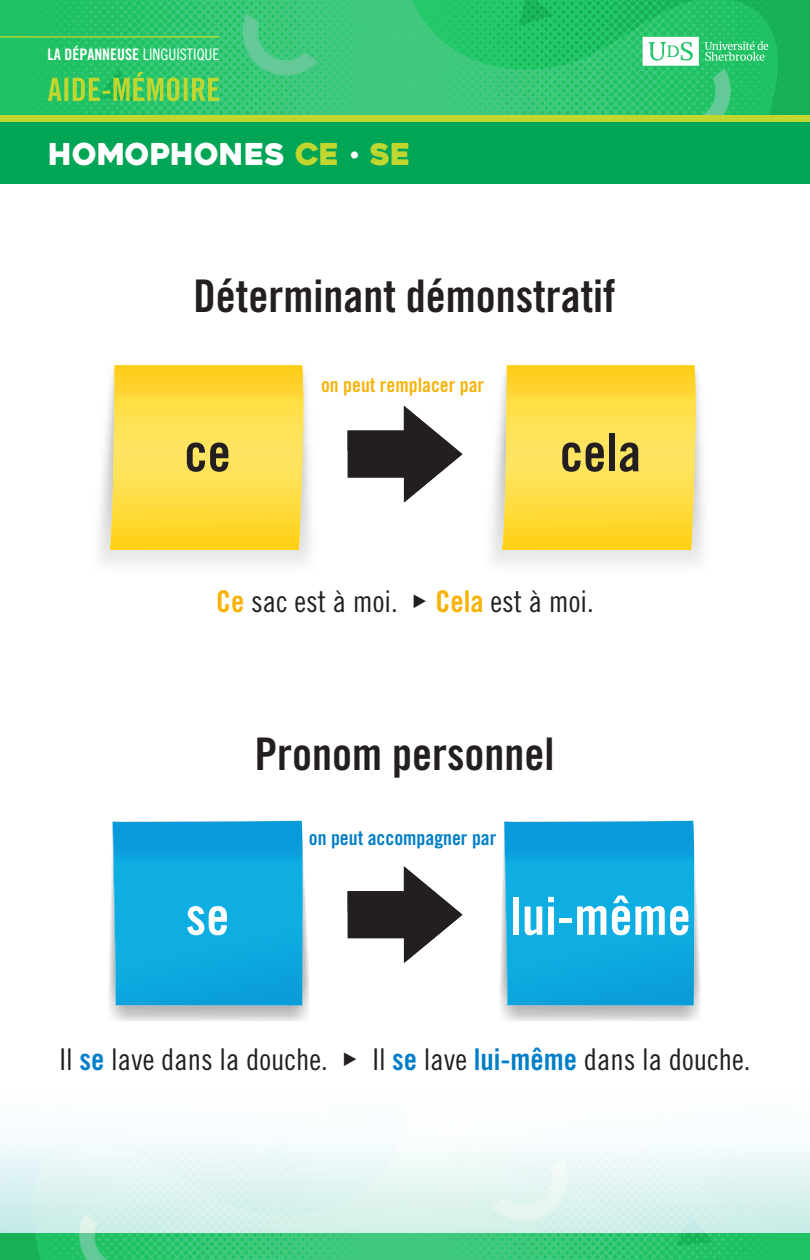
<style>
.page{position:relative;width:810px;height:1260px;background:#fff}
.page>*{position:absolute;margin:0;border:0;box-sizing:border-box;transform-origin:0 0}
.t1{font:52.5px "Trade Gothic Bold Cond Twenty";color:#fff}
.t2{font:52.5px "Trade Gothic Bold Cond Twenty";color:#231f20}
.t3{font:45px "Trade Gothic Bold Cond Twenty";color:#231f20}
.t4{font:30px "Trade Gothic Cond Eighteen";color:#231f20}
.t5{font:30px "Heavitas";color:#fff}
.t6{font:20px "Trade Gothic Bold Cond Twenty";color:#007fc6}
.t7{font:20px "Trade Gothic Bold Cond Twenty";color:#f7b30a}
.t8{font:16px "Trade Gothic Bold Cond Twenty";color:#fff}
.s1{font-family:"Trade Gothic Cond Eighteen"}
.s2{color:#c1d72f}
.s3{font-family:"Futura";font-weight:700}
.s4{font-family:"Trade Gothic Bold Cond Twenty";color:#f7b30a}
.s5{font-family:"Flama"}
.s6{font-family:"Trade Gothic Bold Cond Twenty";color:#007fc6}
</style>
<div class="page">
<svg style="left:0;top:1137px;width:810px;height:96px"></svg>
<svg style="left:0;top:1233px;width:810px;height:27px;background:#30c471"></svg>
<img style="left:99px;top:390px;width:249px;height:174px">
<img style="left:110px;top:365px;width:193px;height:185px">
<img style="left:502px;top:365px;width:194px;height:185px">
<svg style="left:0;top:0;width:810px;height:114px;background:#2ec46f"></svg>
<hr style="left:0;top:36px;width:219px;height:2px;background:#c1d72f">
<div style="left:0;top:115px;width:810px;height:7px;background:#c1d72f"></div>
<div style="left:0;top:122px;width:810px;height:62px;background:#00a556"></div>
<svg style="left:48px;top:72px;width:171px;height:29px;background:#65ca51"></svg>
<svg style="left:348px;top:406px;width:114px;height:97px"></svg>
<svg style="left:348px;top:866px;width:114px;height:97px"></svg>
<img style="left:108px;top:820px;width:201px;height:201px">
<img style="left:113px;top:821px;width:190px;height:185px">
<img style="left:499px;top:820px;width:202px;height:201px">
<img style="left:504px;top:821px;width:191px;height:185px">
<svg style="left:705px;top:41px;width:63px;height:20px"></svg>
<svg style="left:643px;top:37px;width:56px;height:29px"></svg>
<p class="t8" style="left:48px;top:45px;width:173px">LA DÉPANNEUSE <span class="s1">LINGUISTIQUE</span></p>
<p class="t5" style="left:48px;top:136px;width:364px">HOMOPHONES <span class="s2">CE</span> <span class="s3">·</span> <span class="s2">SE</span></p>
<p class="t3" style="left:193px;top:268px;width:424px">Déterminant démonstratif</p>
<p class="t7" style="left:321px;top:372px;width:165px">on peut remplacer par</p>
<p class="t2" style="left:184px;top:421px;width:48px">ce</p>
<p class="t2" style="left:560px;top:421px;width:83px">cela</p>
<p class="t4" style="left:216px;top:583px;width:379px"><span class="s4">Ce</span> sac est à moi. <span class="s5">►</span> <span class="s4">Cela</span> est à moi.</p>
<p class="t3" style="left:255px;top:727px;width:301px">Pronom personnel</p>
<p class="t6" style="left:309px;top:826px;width:189px">on peut accompagner par</p>
<p class="t1" style="left:186px;top:884px;width:45px">se</p>
<p class="t1" style="left:510px;top:884px;width:182px">lui-même</p>
<p class="t4" style="left:60px;top:1041px;width:692px">Il <span class="s6">se</span> lave dans la douche. <span class="s5">►</span> Il <span class="s6">se</span> lave <span class="s6">lui-même</span> dans la douche.</p>
</div>
